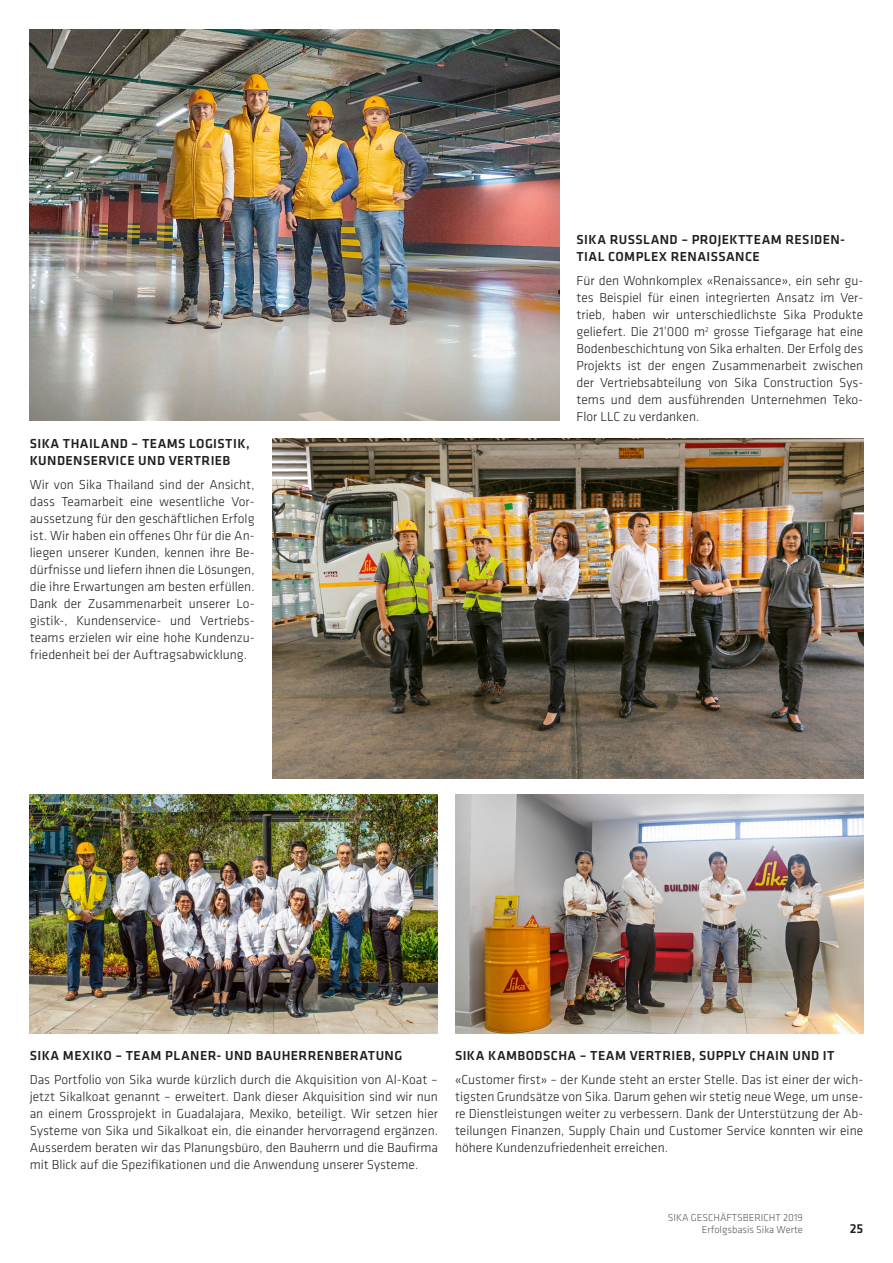
<style>
.page{position:relative;width:893px;height:1263px;background:#fff}
.page>*{position:absolute;margin:0;border:0;box-sizing:border-box;transform-origin:0 0}
.t1{font:300 13.5px/17px "Klavika";color:#231f20;text-align:justify}
.t2{font:500 13.5px/17px "Klavika";letter-spacing:.03em;color:#231f20}
.t3{font:300 10.5px/12.6px "Klavika";color:#57585a;text-align:right}
</style>
<div class="page">
<img style="left:30px;top:795px;width:408px;height:238px">
<img style="left:273px;top:438px;width:590px;height:340px">
<img style="left:455px;top:795px;width:408px;height:238px">
<img style="left:30px;top:30px;width:529px;height:391px">
<p class="t2" style="left:30px;top:435px;width:221px">SIKA THAILAND – TEAMS LOGISTIK,<br>KUNDENSERVICE UND VERTRIEB</p>
<p class="t1" style="left:30px;top:476px;width:226px">Wir von Sika Thailand sind der Ansicht, dass Teamarbeit eine wesentliche Vor&shy;aussetzung für den geschäftlichen Erfolg ist. Wir haben ein offenes Ohr für die An&shy;liegen unserer Kunden, kennen ihre Be&shy;dürfnisse und liefern ihnen die Lösungen, die ihre Erwartungen am besten erfüllen.<br>Dank der Zusammenarbeit unserer Lo&shy;gistik-, Kundenservice- und Vertriebs&shy;teams erzielen wir eine hohe Kundenzu&shy;friedenheit bei der Auftragsabwicklung.</p>
<p class="t2" style="left:576px;top:231px;width:270px">SIKA RUSSLAND – PROJEKTTEAM RESIDEN-<br>TIAL COMPLEX RENAISSANCE</p>
<p class="t1" style="left:576px;top:272px;width:288px">Für den Wohnkomplex «Renaissance», ein sehr gu&shy;tes Beispiel für einen integrierten Ansatz im Ver&shy;trieb, haben wir unterschiedlichste Sika Produkte geliefert. Die 21’000 m<sup>2</sup> grosse Tiefgarage hat eine Bodenbeschichtung von Sika erhalten. Der Erfolg des Projekts ist der engen Zusammenarbeit zwischen der Vertriebsabteilung von Sika Construction Sys&shy;tems und dem ausführenden Unternehmen Teko-Flor LLC zu verdanken.</p>
<p class="t2" style="left:30px;top:1047px;width:374px">SIKA MEXIKO – TEAM PLANER- UND BAUHERRENBERATUNG</p>
<p class="t1" style="left:30px;top:1071px;width:410px">Das Portfolio von Sika wurde kürzlich durch die Akquisition von Al-Koat – jetzt Sikalkoat genannt – erweitert. Dank dieser Akquisition sind wir nun an einem Grossprojekt in Guadalajara, Mexiko, beteiligt. Wir setzen hier Systeme von Sika und Sikalkoat ein, die einander hervorragend ergänzen.<br>Ausserdem beraten wir das Planungsbüro, den Bauherrn und die Baufirma mit Blick auf die Spezifikationen und die Anwendung unserer Systeme.</p>
<p class="t2" style="left:455px;top:1047px;width:381px">SIKA KAMBODSCHA – TEAM VERTRIEB, SUPPLY CHAIN UND IT</p>
<p class="t1" style="left:455px;top:1071px;width:410px">«Customer first» – der Kunde steht an erster Stelle. Das ist einer der wich&shy;tigsten Grundsätze von Sika. Darum gehen wir stetig neue Wege, um unse&shy;re Dienstleistungen weiter zu verbessern. Dank der Unterstützung der Ab&shy;teilungen Finanzen, Supply Chain und Customer Service konnten wir eine höhere Kundenzufriedenheit erreichen.</p>
<p class="t3" style="left:668px;top:1211px;width:137px">SIKA GESCHÄFTSBERICHT 2019<br>Erfolgsbasis Sika Werte</p>
<p class="t2" style="left:850px;top:1220px;width:15px">25</p>
</div>
